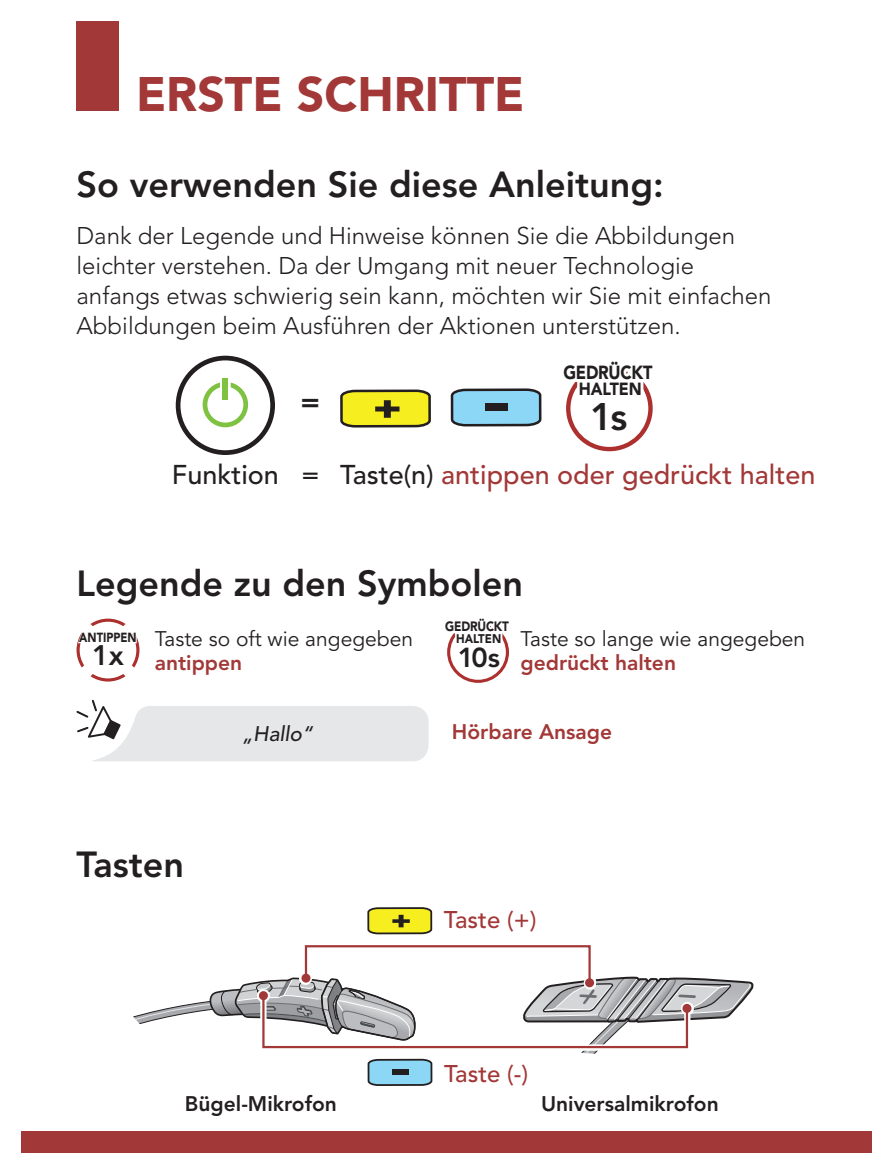
<style>
.page{position:relative;width:893px;height:1174px;background:#fff}
.page>*{position:absolute;margin:0;border:0;box-sizing:border-box;transform-origin:0 0}
.t1{font:900 48px "Avenir LT Std";color:#a23837}
.t2{font:800 38.1px "Avenir LT Std";color:#231f20}
.t3{font:800 36px "Avenir LT Std";color:#231f20}
.t4{font:800 29.4px "Avenir LT Std";color:#231f20}
.t5{font:800 28.2px "Avenir LT Std";color:#231f20}
.t6{font:800 27.3px "Avenir LT Std";color:#231f20}
.t7{font:500 27px "Avenir LT Std";color:#a23837}
.t8{font:300 24px/30px "Avenir LT Std";color:#231f20}
.t9{font:500 24px "Avenir LT Std";color:#a23837}
.t10{font:21px/24px "Avenir LT Std";color:#231f20}
.t11{font:800 21px "Avenir LT Std";color:#231f20}
.t12{font:800 21px "Avenir LT Std";color:#a23837}
.t13{font:italic 500 21px "Avenir LT Std";color:#231f20}
.t14{font:900 18.9px "Avenir LT Std";letter-spacing:-.015em;color:#231f20;scale:.87 1}
.t15{font:900 17.4px "Avenir LT Std";color:#231f20;scale:.91 1}
.t16{font:900 13.5px "Avenir LT Std";letter-spacing:-.015em;color:#231f20;scale:.87 1}
.t17{font:900 12.6px "Avenir LT Std";color:#231f20;scale:.91 1}
.s1{color:#231f20}
.s2{font-weight:800;color:#a23837}
</style>
<div class="page">
<div style="left:21px;top:1131px;width:851px;height:21px;background:#a23837"></div>
<div style="left:77px;top:21px;width:42px;height:90px;background:#a23837"></div>
<svg style="left:176px;top:356px;width:99px;height:99px"></svg>
<svg style="left:340px;top:389px;width:91px;height:38px;background:#c8c028"></svg>
<svg style="left:451px;top:388px;width:90px;height:38px;background:#7eb8d2"></svg>
<div style="left:485px;top:403px;width:23px;height:8px;background:#231f20"></div>
<svg style="left:566px;top:371px;width:87px;height:80px"></svg>
<svg style="left:77px;top:618px;width:62px;height:63px"></svg>
<svg style="left:447px;top:626px;width:62px;height:57px"></svg>
<svg style="left:77px;top:700px;width:352px;height:61px"></svg>
<svg style="left:367px;top:907px;width:65px;height:27px;background:#c8c027"></svg>
<svg style="left:133px;top:945px;width:621px;height:141px"></svg>
<div style="left:259px;top:991px;width:9px;height:9px;background:#a23837;border-radius:50%"></div>
<div style="left:682px;top:1004px;width:9px;height:9px;background:#a23837;border-radius:50%"></div>
<h1 class="t1" style="left:136px;top:65px;width:390px">ERSTE SCHRITTE</h1>
<h3 class="t3" style="left:77px;top:163px;width:589px">So verwenden Sie diese Anleitung:</h3>
<p class="t8" style="left:77px;top:221px;width:696px">Dank der Legende und Hinweise können Sie die Abbildungen leichter verstehen. Da der Umgang mit neuer Technologie anfangs etwas schwierig sein kann, möchten wir Sie mit einfachen Abbildungen beim Ausführen der Aktionen unterstützen.</p>
<p class="t14" style="left:563px;top:361px;width:104px">GEDRÜCKT</p>
<p class="t15" style="left:579px;top:379px;width:71px">HALTEN</p>
<p class="t4" style="left:301px;top:384px;width:21px">=</p>
<h2 class="t2" style="left:590px;top:394px;width:39px">1s</h2>
<p class="t7" style="left:172px;top:459px;width:645px"><span class="s1">Funktion = Taste(n)</span> antippen oder gedrückt halten</p>
<h3 class="t3" style="left:77px;top:562px;width:448px">Legende zu den Symbolen</h3>
<p class="t10" style="left:155px;top:627px;width:260px;text-indent:-75px"><sup>ANTIPPEN</sup> Taste so oft wie angegeben <span class="s2">antippen</span></p>
<p class="t5" style="left:92px;top:638px;width:33px">1x</p>
<p class="t16" style="left:445px;top:618px;width:75px">GEDRÜCKT</p>
<p class="t17" style="left:456px;top:631px;width:51px">HALTEN</p>
<p class="t6" style="left:458px;top:641px;width:44px">10s</p>
<p class="t10" style="left:520px;top:627px;width:286px">Taste so lange wie angegeben</p>
<p class="t12" style="left:520px;top:650px;width:157px">gedrückt halten</p>
<h3 class="t3" style="left:77px;top:843px;width:109px">Tasten</h3>
<p class="t13" style="left:242px;top:721px;width:72px">„Hallo“</p>
<p class="t12" style="left:452px;top:719px;width:162px">Hörbare Ansage</p>
<p class="t9" style="left:444px;top:905px;width:94px">Taste (+)</p>
<p class="t9" style="left:444px;top:1059px;width:86px">Taste (-)</p>
<p class="t11" style="left:185px;top:1090px;width:154px">Bügel-Mikrofon</p>
<p class="t11" style="left:541px;top:1090px;width:179px">Universalmikrofon</p>
</div>
